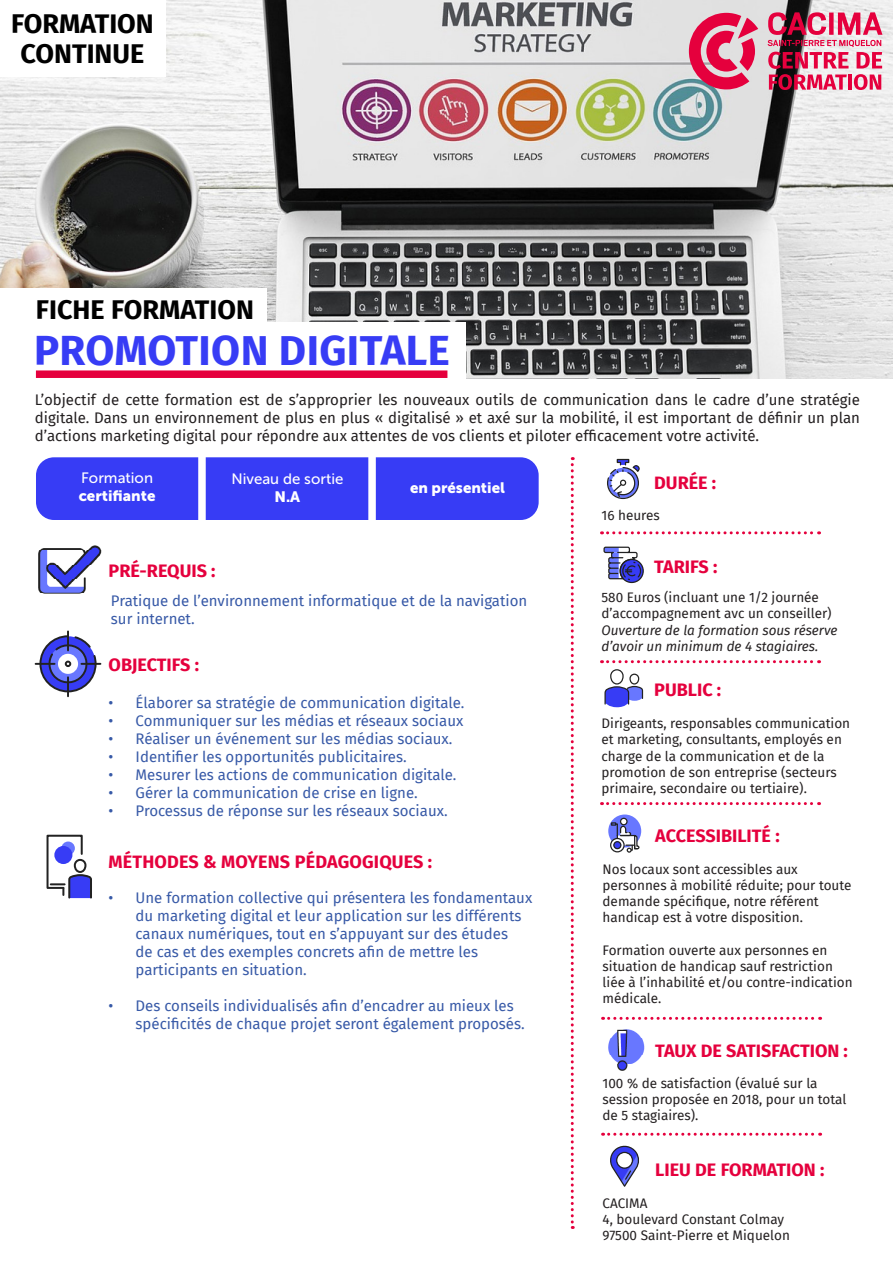
<style>
.page{position:relative;width:893px;height:1263px;background:#fff}
.page>*{position:absolute;margin:0;border:0;box-sizing:border-box;transform-origin:0 0}
.t1{font:700 42px "Fira Sans";letter-spacing:.01em;color:#373cf5}
.t2{font:700 27px "Fira Sans";color:#000}
.t3{font:700 18px "Fira Sans";color:#e5003d}
.t4{font:15px/18px "Fira Sans";color:#3759a7}
.t5{font:15px/18px "Fira Sans";color:#231f20;text-align:justify}
.t6{font:15px/18px "Museo Sans 900";color:#fff}
.t7{font:15px/18px "Museo Sans 500";color:#fff;text-align:center}
.t8{font:13.5px/16.2px "Fira Sans";color:#231f20}
.t9{font:italic 13.5px/16.2px "Fira Sans";color:#231f20}
.s1{font-family:"Museo Sans 500"}
.s2{font-family:"Museo Sans 900"}
</style>
<div class="page">
<img style="left:0;top:0;width:893px;height:378px">
<div style="left:0;top:322px;width:466px;height:56px;background:#fff"></div>
<div style="left:36px;top:457px;width:503px;height:63px;background:#373cf5;border-radius:18px"></div>
<img style="left:38px;top:545px;width:64px;height:49px">
<svg style="left:36px;top:631px;width:64px;height:65px"></svg>
<div style="left:198px;top:450px;width:8px;height:76px;background:#fff"></div>
<div style="left:368px;top:450px;width:8px;height:76px;background:#fff"></div>
<div style="left:36px;top:370px;width:411px;height:8px;background:#e5003d"></div>
<svg style="left:571px;top:457px;width:3px;height:772px"></svg>
<svg style="left:607px;top:458px;width:33px;height:42px"></svg>
<svg style="left:601px;top:531px;width:219px;height:3px"></svg>
<svg style="left:603px;top:546px;width:38px;height:35px"></svg>
<div style="left:619px;top:559px;width:25px;height:24px;border:1px solid #222;border-radius:50%"></div>
<svg style="left:601px;top:660px;width:219px;height:47px"></svg>
<svg style="left:601px;top:802px;width:219px;height:3px"></svg>
<svg style="left:608px;top:814px;width:33px;height:39px"></svg>
<div style="left:620px;top:818px;width:8px;height:7px;border:1px solid #222;border-radius:50%"></div>
<svg style="left:603px;top:1017px;width:218px;height:3px"></svg>
<svg style="left:610px;top:1145px;width:29px;height:42px"></svg>
<div style="left:616px;top:1152px;width:17px;height:17px;border:1px solid #222;border-radius:50%"></div>
<div style="left:0;top:288px;width:266px;height:43px;background:#fff"></div>
<div style="left:0;top:0;width:165px;height:77px;background:#fff"></div>
<svg style="left:46px;top:834px;width:46px;height:65px"></svg>
<svg style="left:603px;top:1133px;width:218px;height:3px"></svg>
<img style="left:608px;top:1029px;width:37px;height:42px">
<svg style="left:689px;top:13px;width:69px;height:76px;background:#df6686"></svg>
<svg style="left:768px;top:12px;width:114px;height:78px"></svg>
<p class="t2" style="left:11px;top:1px;width:144px">FORMATION</p>
<p class="t2" style="left:21px;top:31px;width:125px">CONTINUE</p>
<p class="t2" style="left:36px;top:287px;width:219px">FICHE FORMATION</p>
<p class="t1" style="left:34px;top:315px;width:417px">PROMOTION DIGITALE</p>
<p class="t5" style="left:35px;top:391px;width:827px">L’objectif de cette formation est de s’approprier les nouveaux outils de communication dans le cadre d’une stratégie digitale. Dans un environnement de plus en plus « digitalisé » et axé sur la mobilité, il est important de définir un plan d’actions marketing digital pour répondre aux attentes de vos clients et piloter efficacement votre activité.</p>
<p class="t6" style="left:79px;top:468px;width:78px"><span class="s1">Formation </span>certifiante</p>
<p class="t7" style="left:231px;top:469px;width:114px">Niveau de sortie<br><span class="s2">N.A</span></p>
<p class="t6" style="left:410px;top:479px;width:96px">en présentiel</p>
<p class="t3" style="left:654px;top:468px;width:64px">DURÉE :</p>
<p class="t8" style="left:601px;top:507px;width:60px">16 heures</p>
<p class="t3" style="left:654px;top:551px;width:65px">TARIFS :</p>
<p class="t8" style="left:601px;top:589px;width:232px">580 Euros (incluant une 1/2 journée d’accompagnement avc un conseiller)</p>
<p class="t9" style="left:601px;top:621px;width:237px">Ouverture de la formation sous réserve d’avoir un minimum de 4 stagiaires.</p>
<p class="t3" style="left:654px;top:675px;width:69px">PUBLIC :</p>
<p class="t8" style="left:601px;top:715px;width:250px">Dirigeants, responsables communication et marketing, consultants, employés en charge de la communication et de la promotion de son entreprise (secteurs primaire, secondaire ou tertiaire).</p>
<p class="t3" style="left:655px;top:821px;width:126px">ACCESSIBILITÉ :</p>
<p class="t8" style="left:603px;top:861px;width:250px">Nos locaux sont accessibles aux personnes à mobilité réduite; pour toute demande spécifique, notre référent handicap est à votre disposition.</p>
<p class="t8" style="left:603px;top:942px;width:252px">Formation ouverte aux personnes en situation de handicap sauf restriction liée à l’inhabilité et/ou contre-indication médicale.</p>
<p class="t3" style="left:109px;top:556px;width:108px">PRÉ-REQUIS :</p>
<p class="t4" style="left:111px;top:592px;width:418px">Pratique de l’environnement informatique et de la navigation sur internet.</p>
<p class="t3" style="left:109px;top:650px;width:92px">OBJECTIFS :</p>
<p class="t4" style="left:109px;top:693px;width:357px">• Élaborer sa stratégie de communication digitale.</p>
<p class="t4" style="left:109px;top:711px;width:356px">• Communiquer sur les médias et réseaux sociaux</p>
<p class="t4" style="left:109px;top:729px;width:345px">• Réaliser un événement sur les médias sociaux.</p>
<p class="t4" style="left:109px;top:747px;width:300px">• Identifier les opportunités publicitaires.</p>
<p class="t4" style="left:109px;top:765px;width:349px">• Mesurer les actions de communication digitale.</p>
<p class="t4" style="left:109px;top:783px;width:311px">• Gérer la communication de crise en ligne.</p>
<p class="t4" style="left:109px;top:801px;width:341px">• Processus de réponse sur les réseaux sociaux.</p>
<p class="t3" style="left:109px;top:847px;width:325px">MÉTHODES &amp; MOYENS PÉDAGOGIQUES :</p>
<p class="t4" style="left:136px;top:888px;width:398px;text-indent:-27px">• Une formation collective qui présentera les fondamentaux du marketing digital et leur application sur les différents canaux numériques, tout en s’appuyant sur des études<br>de cas et des exemples concrets afin de mettre les participants en situation.</p>
<p class="t4" style="left:136px;top:996px;width:391px;text-indent:-27px">• Des conseils individualisés afin d’encadrer au mieux les spécificités de chaque projet seront également proposés.</p>
<p class="t3" style="left:655px;top:1035px;width:194px">TAUX DE SATISFACTION :</p>
<p class="t8" style="left:603px;top:1074px;width:245px">100 % de satisfaction (évalué sur la session proposée en 2018, pour un total de 5 stagiaires).</p>
<p class="t3" style="left:655px;top:1154px;width:171px">LIEU DE FORMATION :</p>
<p class="t8" style="left:603px;top:1194px;width:46px">CACIMA</p>
<p class="t8" style="left:603px;top:1211px;width:183px">4, boulevard Constant Colmay</p>
<p class="t8" style="left:603px;top:1227px;width:189px">97500 Saint-Pierre et Miquelon</p>
</div>
